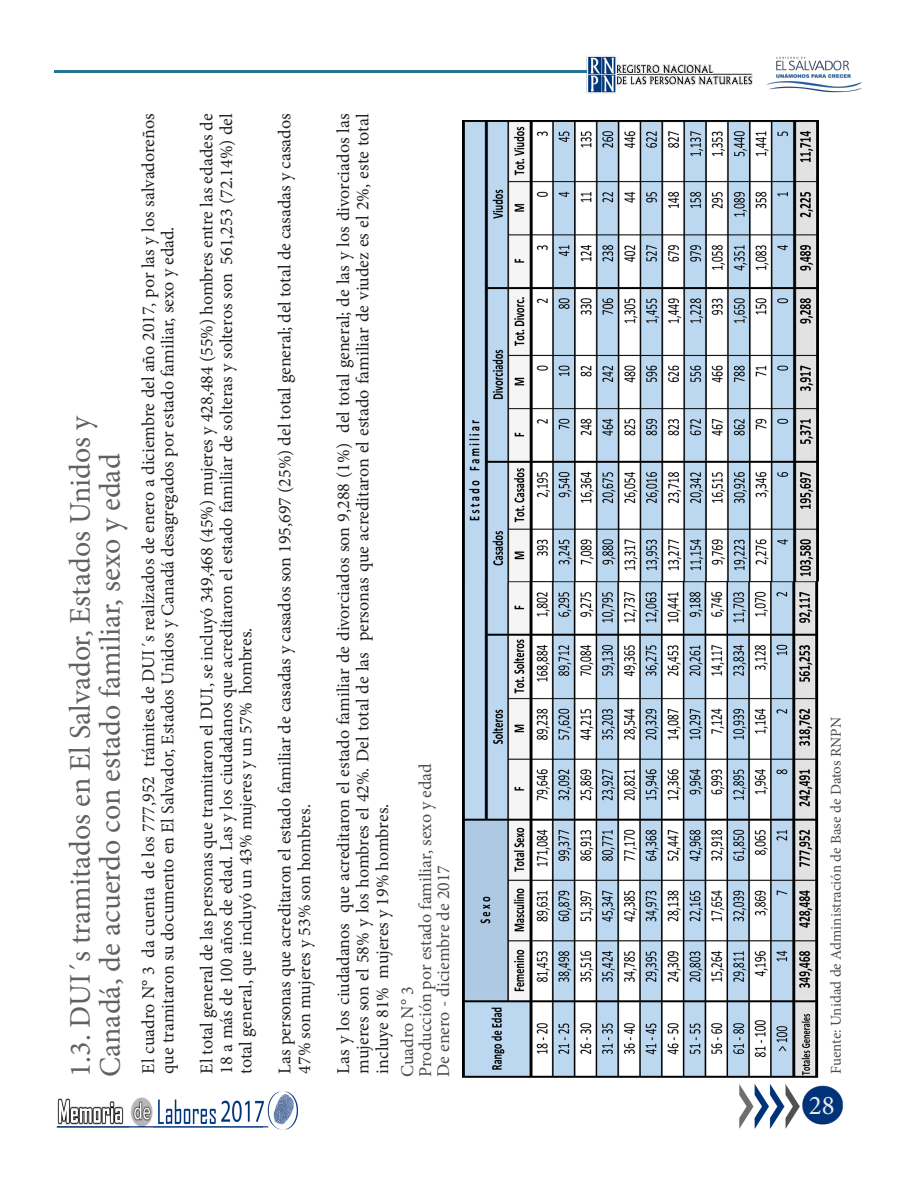
<style>
.page{position:relative;width:918px;height:1188px;background:#fff}
.page>*{position:absolute;margin:0;border:0;box-sizing:border-box;transform-origin:0 0}
.t1{font:30px/30px "Minion Pro";color:#616164}
.t2{font:27px "Minion Pro";color:#e9eaeb}
.t3{font:18px/19.5px "Minion Pro";color:#231f20}
.t4{font:18px "Minion Pro";color:#4b4c4d}
.t5{font:15px "Minion Pro";color:#4b4c4d}
</style>
<div class="page">
<img style="left:587px;top:56px;width:166px;height:38px">
<img style="left:739px;top:1084px;width:106px;height:45px">
<img style="left:56px;top:1091px;width:242px;height:39px">
<img style="left:766px;top:56px;width:96px;height:37px">
<hr style="left:54px;top:71px;width:533px;height:2px;background:#267593">
<img style="left:463px;top:121px;width:355px;height:957px">
<p class="t1" style="left:65px;top:1077px;width:663px;rotate:-90deg">1.3. DUI´s tramitados en El Salvador, Estados Unidos y<br>Canadá, de acuerdo con estado familiar, sexo y edad</p>
<p class="t3" style="left:139px;top:1074px;width:962px;rotate:-90deg">El cuadro N° 3 da cuenta de los 777,952 trámites de DUI´s realizados de enero a diciembre del año 2017, por las y los salvadoreños que tramitaron su documento en El Salvador, Estados Unidos y Canadá desagregados por estado familiar, sexo y edad.</p>
<p class="t3" style="left:197px;top:1074px;width:962px;text-align:justify;rotate:-90deg">El total general de las personas que tramitaron el DUI, se incluyó 349,468 (45%) mujeres y 428,484 (55%) hombres entre las edades de 18 a más de 100 años de edad. Las y los ciudadanos que acreditaron el estado familiar de solteras y solteros son 561,253 (72.14%) del total general, que incluyó un 43% mujeres y un 57% hombres.</p>
<p class="t3" style="left:275px;top:1074px;width:962px;rotate:-90deg">Las personas que acreditaron el estado familiar de casadas y casados son 195,697 (25%) del total general; del total de casadas y casados<br>47% son mujeres y 53% son hombres.</p>
<p class="t3" style="left:334px;top:1074px;width:962px;text-align:justify;rotate:-90deg">Las y los ciudadanos que acreditaron el estado familiar de divorciados son 9,288 (1%) del total general; de las y los divorciados las mujeres son el 58% y los hombres el 42%. Del total de las personas que acreditaron el estado familiar de viudez es el 2%, este total incluye 81% mujeres y 19% hombres.</p>
<p class="t4" style="left:413px;top:1077px;width:316px;rotate:-90deg">Producción por estado familiar, sexo y edad</p>
<p class="t4" style="left:431px;top:1077px;width:214px;rotate:-90deg">De enero - diciembre de 2017</p>
<p class="t4" style="left:395px;top:1077px;width:92px;rotate:-90deg">Cuadro N° 3</p>
<p class="t5" style="left:826px;top:1074px;width:358px;rotate:-90deg">Fuente: Unidad de Administración de Base de Datos RNPN</p>
<p class="t2" style="left:809px;top:1088px;width:27px">28</p>
</div>
